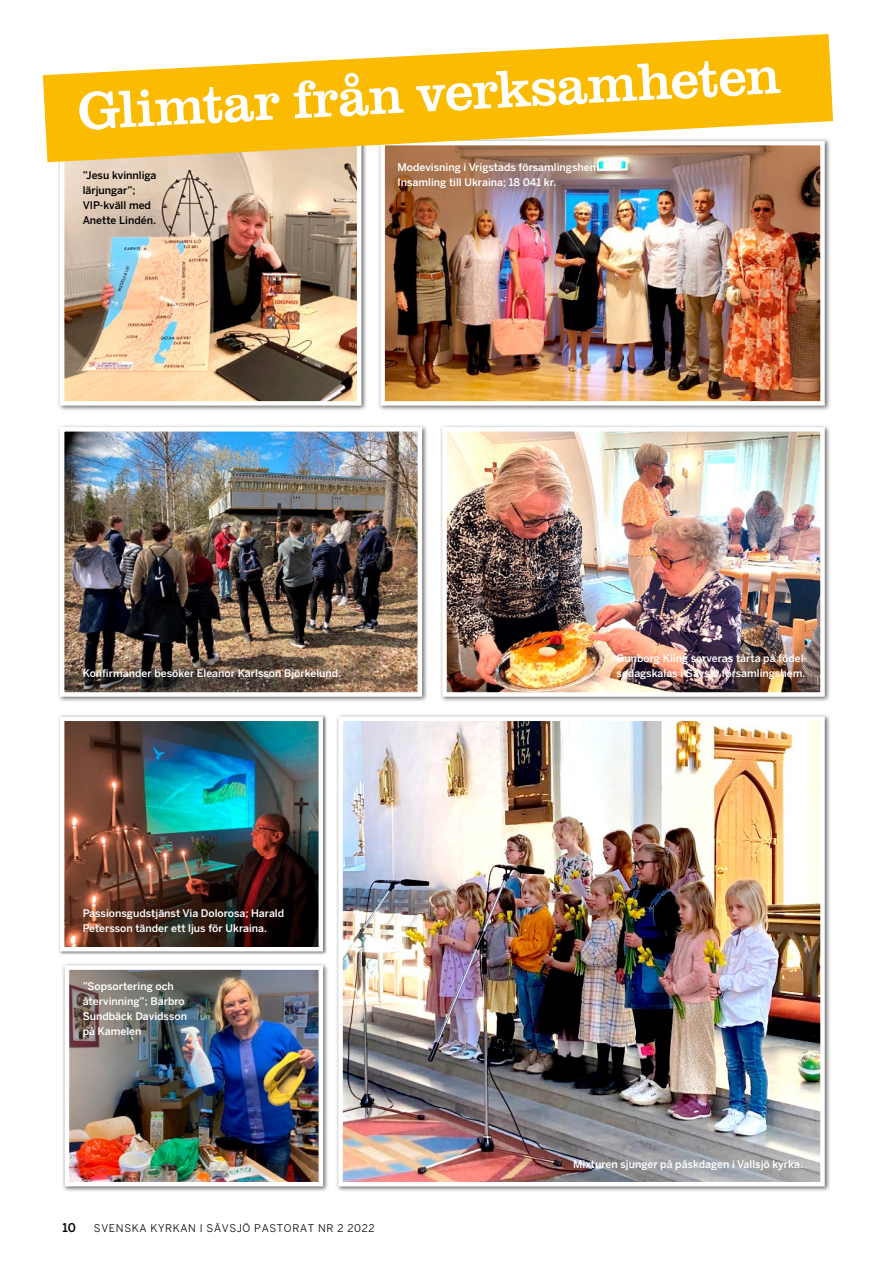
<style>
.page{position:relative;width:893px;height:1263px;background:#fff}
.page>*{position:absolute;margin:0;border:0;box-sizing:border-box;transform-origin:0 0}
.t1{font:54.6px "Clarendon URW";color:#fff}
.t2{font:500 12px "Benton Sans";color:#000}
.t3{font:500 10.5px/15px "Benton Sans";color:#fff}
.t4{font:500 10.5px/15px "Benton Sans";color:#000}
.t5{font:10.5px "Benton Sans";letter-spacing:.06em;color:#000}
</style>
<div class="page">
<div style="left:57px;top:138px;width:310px;height:273px;background:#000;opacity:.6"></div>
<img style="left:65px;top:162px;width:291px;height:239px">
<div style="left:60px;top:141px;width:301px;height:265px;border:4px solid #fff"></div>
<div style="left:377px;top:138px;width:454px;height:273px;background:#000;opacity:.6"></div>
<img style="left:385px;top:162px;width:435px;height:239px">
<div style="left:380px;top:141px;width:445px;height:265px;border:4px solid #fff"></div>
<div style="left:335px;top:713px;width:496px;height:479px;background:#000;opacity:.6"></div>
<img style="left:343px;top:721px;width:477px;height:460px">
<div style="left:338px;top:716px;width:487px;height:470px;border:4px solid #fff"></div>
<div style="left:57px;top:424px;width:371px;height:278px;background:#000;opacity:.6"></div>
<img style="left:65px;top:432px;width:352px;height:260px">
<div style="left:60px;top:427px;width:362px;height:270px;border:4px solid #fff"></div>
<div style="left:439px;top:424px;width:392px;height:278px;background:#000;opacity:.6"></div>
<img style="left:447px;top:432px;width:373px;height:260px">
<div style="left:442px;top:427px;width:383px;height:270px;border:4px solid #fff"></div>
<div style="left:58px;top:714px;width:269px;height:241px;background:#000;opacity:.6"></div>
<img style="left:65px;top:721px;width:253px;height:225px">
<div style="left:60px;top:716px;width:263px;height:235px;border:4px solid #fff"></div>
<div style="left:61px;top:962px;width:268px;height:230px;background:#000;opacity:.6"></div>
<img style="left:70px;top:970px;width:248px;height:211px">
<div style="left:65px;top:965px;width:258px;height:221px;border:4px solid #fff"></div>
<svg style="left:43px;top:34px;width:790px;height:128px;fill:#fabb00"></svg>
<h1 class="t1" style="left:75px;top:71px;width:706px;rotate:-3deg">Glimtar från verksamheten</h1>
<p class="t4" style="left:83px;top:168px;width:75px">”Jesu kvinnliga lärjungar”;<br>VIP-kväll med<br>Anette Lindén.</p>
<p class="t3" style="left:398px;top:159px;width:206px">Modevisning i Vrigstads församlingshem.<br>Insamling till Ukraina; 18 041 kr.</p>
<p class="t3" style="left:617px;top:651px;width:192px">Gunborg Kling serveras tårta på födel-</p>
<p class="t3" style="left:83px;top:665px;width:260px">Konfirmander besöker Eleanor Karlsson Björkelund.</p>
<p class="t3" style="left:617px;top:666px;width:190px">sedagskalas i Sävsjö församlingshem.</p>
<p class="t3" style="left:83px;top:905px;width:203px">Passionsgudstjänst Via Dolorosa; Harald<br>Petersson tänder ett ljus för Ukraina.</p>
<p class="t3" style="left:83px;top:978px;width:106px">”Sopsortering och återvinning”; Barbro<br>Sundbäck Davidsson på Kamelen</p>
<p class="t2" style="left:63px;top:1220px;width:15px">10</p>
<p class="t5" style="left:94px;top:1222px;width:282px">SVENSKA KYRKAN I SÄVSJÖ PASTORAT NR 2 2022</p>
<p class="t3" style="left:573px;top:1156px;width:231px">Mixturen sjunger på påskdagen i Vallsjö kyrka.</p>
</div>
